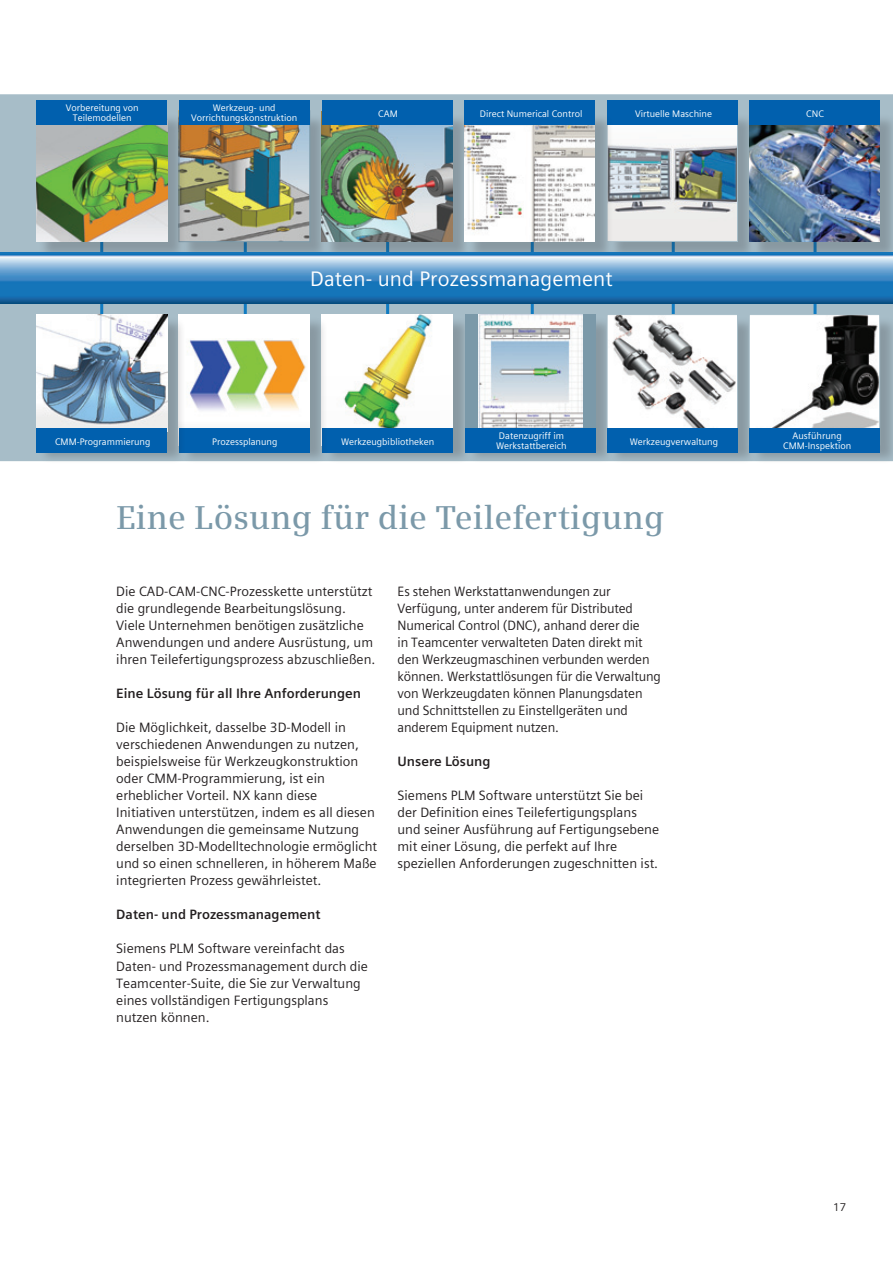
<style>
.page{position:relative;width:893px;height:1263px;background:#fff}
.page>*{position:absolute;margin:0;border:0;box-sizing:border-box;transform-origin:0 0}
._01__Headline__22pt{font:600 33px "Siemens Serif";letter-spacing:.005em;color:#7b99a9}
.chart_headline_white{font:21px "Siemens Sans Global";letter-spacing:.005em;color:#fff}
._02__Subhead___9pt_0{font:13.5px/17px "Siemens Sans Global";color:#231f20}
._03__Copy_Roman__9pt{font:13.5px/17px "Siemens Sans Global";letter-spacing:-.01em;color:#231f20}
._02__Subhead___9pt_0-2{font:700 13.5px "Siemens Sans Global";color:#231f20}
.t1{font:11.25px "Siemens Sans Global";color:#231f20}
.chart_type_white{font:9.45px/9.4px "Siemens Sans Global";color:#fff;text-align:center}
</style>
<div class="page">
<svg style="left:0;top:94px;width:893px;height:367px;background:#a1b9c5"></svg>
<hr style="left:100px;top:230px;width:3px;height:98px;background:#107bc1">
<hr style="left:244px;top:230px;width:3px;height:98px;background:#107bc1">
<hr style="left:386px;top:230px;width:3px;height:98px;background:#107bc1">
<div style="left:324px;top:113px;width:147px;height:148px;background:#231f20;opacity:.23"></div>
<img style="left:328px;top:125px;width:124px;height:117px">
<div style="left:181px;top:113px;width:147px;height:147px;background:#231f20;opacity:.23"></div>
<img style="left:186px;top:125px;width:122px;height:115px">
<div style="left:179px;top:111px;width:131px;height:131px;border:1px solid #7b99a9"></div>
<div style="left:38px;top:113px;width:148px;height:148px;background:#231f20;opacity:.23"></div>
<img style="left:36px;top:125px;width:131px;height:117px">
<hr style="left:531px;top:229px;width:3px;height:98px;background:#107bc1">
<hr style="left:672px;top:229px;width:3px;height:98px;background:#107bc1">
<hr style="left:813px;top:229px;width:3px;height:98px;background:#107bc1">
<div style="left:36px;top:100px;width:131px;height:25px;background:#0160ae"></div>
<div style="left:324px;top:316px;width:147px;height:148px;background:#231f20;opacity:.23"></div>
<img style="left:322px;top:314px;width:130px;height:114px">
<div style="left:322px;top:428px;width:130px;height:25px;background:#0160ae"></div>
<div style="left:467px;top:316px;width:147px;height:147px;background:#231f20;opacity:.23"></div>
<div style="left:465px;top:314px;width:130px;height:131px;background:#7b99a9"></div>
<img style="left:478px;top:314px;width:105px;height:114px">
<div style="left:465px;top:428px;width:131px;height:25px;background:#0160ae"></div>
<div style="left:609px;top:113px;width:147px;height:147px;background:#231f20;opacity:.23"></div>
<img style="left:614px;top:125px;width:122px;height:115px">
<div style="left:607px;top:111px;width:131px;height:131px;border:1px solid #a7bdc8"></div>
<div style="left:607px;top:100px;width:131px;height:25px;background:#0160ae"></div>
<div style="left:179px;top:100px;width:131px;height:25px;background:#0160ae"></div>
<div style="left:181px;top:316px;width:148px;height:148px;background:#231f20;opacity:.23"></div>
<img style="left:179px;top:314px;width:131px;height:114px">
<div style="left:179px;top:428px;width:131px;height:25px;background:#0160ae"></div>
<div style="left:467px;top:114px;width:147px;height:147px;background:#231f20;opacity:.23"></div>
<img style="left:464px;top:125px;width:131px;height:117px">
<div style="left:464px;top:100px;width:131px;height:25px;background:#0160ae"></div>
<div style="left:609px;top:316px;width:147px;height:148px;background:#231f20;opacity:.23"></div>
<img style="left:609px;top:316px;width:127px;height:112px">
<div style="left:607px;top:314px;width:131px;height:131px;border:1px solid #a7bdc8"></div>
<div style="left:607px;top:428px;width:131px;height:25px;background:#0160ae"></div>
<div style="left:322px;top:100px;width:130px;height:25px;background:#0160ae"></div>
<div style="left:38px;top:316px;width:148px;height:148px;background:#231f20;opacity:.23"></div>
<img style="left:36px;top:314px;width:131px;height:114px">
<div style="left:36px;top:428px;width:131px;height:25px;background:#0160ae"></div>
<div style="left:751px;top:114px;width:142px;height:147px;background:#231f20;opacity:.23"></div>
<img style="left:749px;top:125px;width:131px;height:117px">
<div style="left:749px;top:100px;width:131px;height:25px;background:#0160ae"></div>
<div style="left:751px;top:316px;width:142px;height:148px;background:#231f20;opacity:.23"></div>
<img style="left:751px;top:316px;width:127px;height:112px">
<div style="left:749px;top:314px;width:131px;height:131px;border:1px solid #a7bdc8"></div>
<div style="left:749px;top:428px;width:131px;height:25px;background:#0160ae"></div>
<img style="left:0;top:253px;width:893px;height:50px">
<p class="chart_type_white" style="left:66px;top:103px;width:74px">Vorbereitung von<br>Teilemodellen</p>
<p class="chart_type_white" style="left:191px;top:103px;width:108px">Werkzeug- und<br>Vorrichtungskonstruktion</p>
<p class="chart_type_white" style="left:378px;top:109px;width:21px">CAM</p>
<p class="chart_type_white" style="left:480px;top:109px;width:104px">Direct Numerical Control</p>
<p class="chart_type_white" style="left:635px;top:109px;width:78px">Virtuelle Maschine</p>
<p class="chart_type_white" style="left:55px;top:437px;width:97px">CMM-Programmierung</p>
<p class="chart_headline_white" style="left:310px;top:262px;width:304px">Daten- und Prozessmanagement</p>
<p class="chart_type_white" style="left:212px;top:437px;width:67px">Prozessplanung</p>
<p class="chart_type_white" style="left:341px;top:437px;width:95px">Werkzeugbibliotheken</p>
<p class="chart_type_white" style="left:496px;top:431px;width:72px">Datenzugriff im<br>Werkstattbereich</p>
<p class="chart_type_white" style="left:630px;top:437px;width:90px">Werkzeugverwaltung</p>
<p class="_01__Headline__22pt" style="left:116px;top:498px;width:550px">Eine Lösung für die Teilefertigung</p>
<p class="_03__Copy_Roman__9pt" style="left:116px;top:583px;width:261px">Die CAD-CAM-CNC-Prozesskette unterstützt die grundlegende Bearbeitungslösung.<br>Viele Unternehmen benötigen zusätzliche Anwendungen und andere Ausrüstung, um ihren Teilefertigungsprozess abzuschließen.</p>
<p class="_02__Subhead___9pt_0-2" style="left:116px;top:683px;width:246px">Eine Lösung für all Ihre Anforderungen</p>
<p class="_02__Subhead___9pt_0" style="left:116px;top:719px;width:262px">Die Möglichkeit, dasselbe 3D-Modell in verschiedenen Anwendungen zu nutzen, beispielsweise für Werkzeugkonstruktion oder CMM-Programmierung, ist ein erheblicher Vorteil. NX kann diese Initiativen unterstützen, indem es all diesen Anwendungen die gemeinsame Nutzung derselben 3D-Modelltechnologie ermöglicht und so einen schnelleren, in höherem Maße integrierten Prozess gewährleistet.</p>
<p class="_02__Subhead___9pt_0-2" style="left:116px;top:904px;width:206px">Daten- und Prozessmanagement</p>
<p class="_02__Subhead___9pt_0" style="left:116px;top:940px;width:253px">Siemens PLM Software vereinfacht das Daten- und Prozessmanagement durch die Teamcenter-Suite, die Sie zur Verwaltung eines vollständigen Fertigungsplans nutzen können.</p>
<p class="_03__Copy_Roman__9pt" style="left:398px;top:583px;width:265px">Es stehen Werkstattanwendungen zur Verfügung, unter anderem für Distributed Numerical Control (DNC), anhand derer die<br>in Teamcenter verwalteten Daten direkt mit den Werkzeugmaschinen verbunden werden können. Werkstattlösungen für die Verwaltung von Werkzeugdaten können Planungsdaten und Schnittstellen zu Einstellgeräten und anderem Equipment nutzen.</p>
<p class="_02__Subhead___9pt_0-2" style="left:398px;top:751px;width:95px">Unsere Lösung</p>
<p class="_02__Subhead___9pt_0" style="left:398px;top:787px;width:263px">Siemens PLM Software unterstützt Sie bei der Definition eines Teilefertigungsplans und seiner Ausführung auf Fertigungsebene mit einer Lösung, die perfekt auf Ihre speziellen Anforderungen zugeschnitten ist.</p>
<p class="chart_type_white" style="left:806px;top:109px;width:19px">CNC</p>
<p class="chart_type_white" style="left:783px;top:431px;width:70px">Ausführung<br>CMM-Inspektion</p>
<p class="t1" style="left:833px;top:1199px;width:15px">17</p>
</div>
